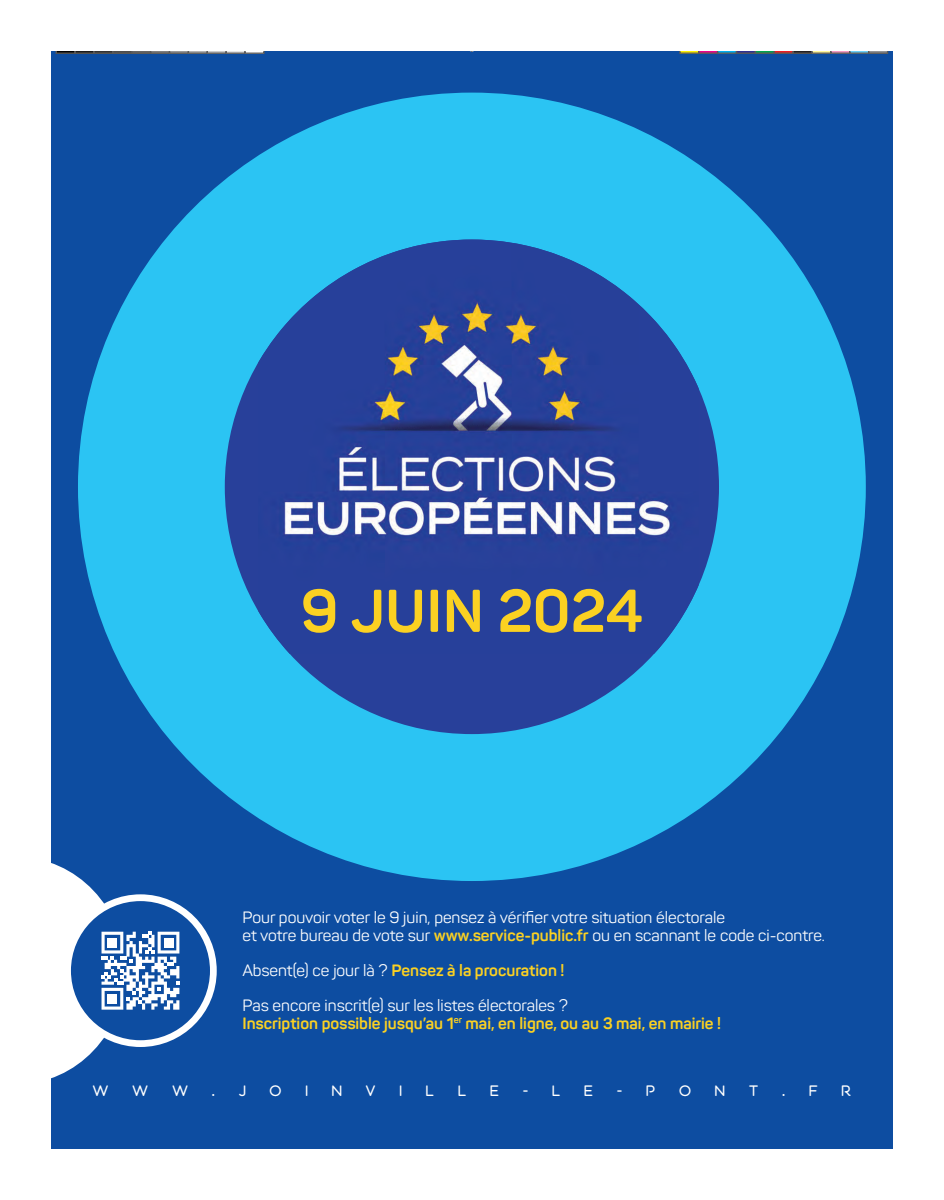
<style>
.page{position:relative;width:944px;height:1200px;background:#fff}
.page>*{position:absolute;margin:0;border:0;box-sizing:border-box;transform-origin:0 0}
.t1{font:700 59.4px "Panton";letter-spacing:.005em;color:#fbd122}
.t2{font:16.2px/17.5px "Panton";color:#fff}
.t3{font:700 16.2px "Panton";color:#fbd122}
.t4{font:13.5px "Aquatico";color:#fff}
.s1{font-weight:700;color:#fbd122}
</style>
<div class="page">
<div style="left:51px;top:51px;width:842px;height:1097px;background:#0d4da1"></div>
<div style="left:78px;top:93px;width:788px;height:787px;background:#2bc4f3;border-radius:50%"></div>
<div style="left:225px;top:239px;width:494px;height:495px;background:#28409a;border-radius:50%"></div>
<img style="left:258px;top:239px;width:441px;height:414px">
<svg style="left:68px;top:897px;width:145px;height:146px"></svg>
<svg style="left:51px;top:863px;width:128px;height:216px"></svg>
<div style="left:108px;top:993px;width:9px;height:10px;background:#fff"></div>
<div style="left:64px;top:894px;width:153px;height:152px;border:7px solid #fff;border-radius:50%"></div>
<svg style="left:55px;top:51px;width:210px;height:3px"></svg>
<svg style="left:679px;top:51px;width:209px;height:3px"></svg>
<h1 class="t1" style="left:301px;top:574px;width:344px">9 JUIN 2024</h1>
<p class="t2" style="left:242px;top:908px;width:584px">Pour pouvoir voter le 9 juin, pensez à vérifier votre situation électorale<br>et votre bureau de vote sur <span class="s1">www.service-public.fr</span> ou en scannant le code ci-contre.</p>
<p class="t2" style="left:242px;top:952px;width:327px;line-height:35.1px">Absent(e) ce jour là ? <span class="s1">Pensez à la procuration !<br></span>Pas encore inscrit(e) sur les listes électorales ?</p>
<p class="t3" style="left:242px;top:1012px;width:480px">Inscription possible jusqu’au 1<sup>er</sup> mai, en ligne, ou au 3 mai, en mairie !</p>
<p class="t4" style="left:92px;top:1083px;width:18px">W</p>
<p class="t4" style="left:132px;top:1083px;width:18px">W</p>
<p class="t4" style="left:172px;top:1083px;width:18px">W</p>
<p class="t4" style="left:212px;top:1083px;width:5px">.</p>
<p class="t4" style="left:239px;top:1083px;width:9px">J</p>
<p class="t4" style="left:270px;top:1083px;width:13px">O</p>
<p class="t4" style="left:305px;top:1083px;width:4px">I</p>
<p class="t4" style="left:332px;top:1083px;width:12px">N</p>
<p class="t4" style="left:366px;top:1083px;width:12px">V</p>
<p class="t4" style="left:400px;top:1083px;width:4px">I</p>
<p class="t4" style="left:426px;top:1083px;width:10px">L</p>
<p class="t4" style="left:458px;top:1083px;width:10px">L</p>
<p class="t4" style="left:490px;top:1083px;width:10px">E</p>
<p class="t4" style="left:523px;top:1083px;width:39px">- L</p>
<p class="t4" style="left:584px;top:1083px;width:10px">E</p>
<p class="t4" style="left:617px;top:1083px;width:40px">- P</p>
<p class="t4" style="left:679px;top:1083px;width:13px">O</p>
<p class="t4" style="left:715px;top:1083px;width:12px">N</p>
<p class="t4" style="left:749px;top:1083px;width:11px">T</p>
<p class="t4" style="left:782px;top:1083px;width:5px">.</p>
<p class="t4" style="left:809px;top:1083px;width:10px">F</p>
<p class="t4" style="left:842px;top:1083px;width:11px">R</p>
</div>
